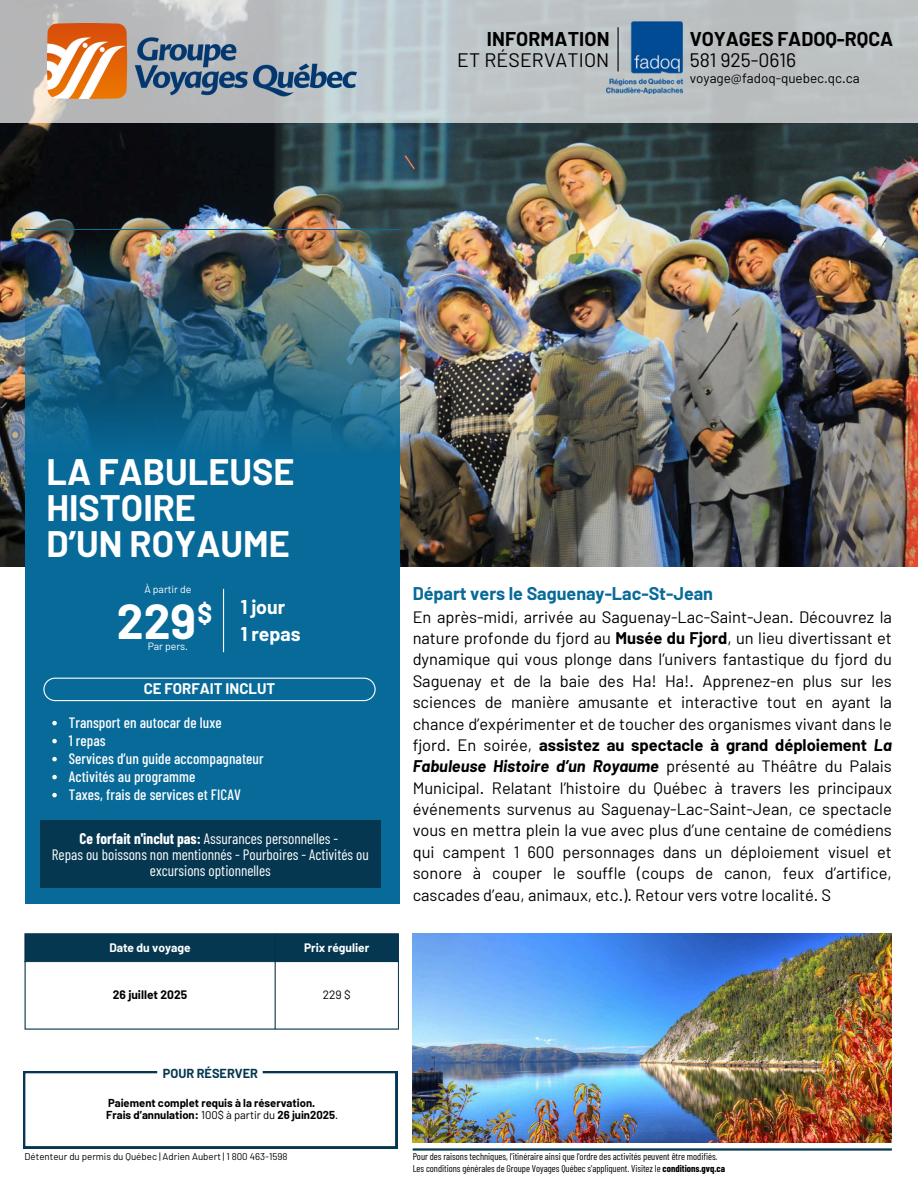
<style>
.page{position:relative;width:918px;height:1188px;background:#fff}
.page>*{position:absolute;margin:0;border:0;box-sizing:border-box;transform-origin:0 0}
.t1{font:700 48px "Barlow";color:#fff}
.t2{font:700 36px/36px "Barlow";color:#fff}
.t3{font:700 26.85px "Barlow";color:#fff}
.t4{font:19.5px/21.3px "Barlow";letter-spacing:.005em;color:#000;text-align:right}
.t5{font:700 19.5px "Barlow";color:#000}
.t6{font:700 19.5px/27px "Barlow";color:#fff}
.t7{font:700 18px "Barlow";color:#086a99}
.t8{font:16.5px/21.3px "Barlow";color:#000;text-align:justify}
.t9{font:15px/15.8px "Barlow Condensed";color:#fff;text-align:center}
.t10{font:500 15px "Barlow Condensed";letter-spacing:.005em;color:#fff}
.t11{font:700 15px "Barlow";color:#fff}
.t12{font:13.5px "Barlow";color:#000}
.t13{font:700 12.75px "Barlow";color:#053750}
.t14{font:700 12px "Barlow";color:#fff}
.t15{font:700 12px "Barlow";color:#000}
.t16{font:12px "Barlow";color:#000}
.t17{font:700 11.25px/12.1px "Barlow";color:#000}
.t18{font:10.5px "Barlow";color:#fff}
.t19{font:9.75px "Barlow Condensed";color:#000}
.t20{font:9.75px "Barlow";color:#000}
.s1{font-weight:700}
.s2{font-weight:400}
.s3{font-weight:700;font-style:italic}
</style>
<div class="page">
<img style="left:0;top:122px;width:918px;height:445px">
<img style="left:25px;top:230px;width:374px;height:674px">
<div style="left:40px;top:821px;width:341px;height:67px;background:#053750"></div>
<div style="left:26px;top:935px;width:372px;height:26px;background:#053750"></div>
<hr style="left:25px;top:934px;width:1px;height:95px;background:#053750">
<hr style="left:275px;top:934px;width:1px;height:95px;background:#053750">
<hr style="left:398px;top:934px;width:1px;height:95px;background:#053750">
<hr style="left:25px;top:934px;width:374px;height:1px;background:#053750">
<hr style="left:25px;top:961px;width:374px;height:1px;background:#053750">
<hr style="left:25px;top:1029px;width:374px;height:1px;background:#053750">
<hr style="left:413px;top:1148px;width:479px;height:3px;background:#053750">
<svg style="left:43px;top:678px;width:333px;height:23px"></svg>
<hr style="left:223px;top:589px;width:1px;height:63px;background:#fff">
<svg style="left:0;top:0;width:918px;height:122px;fill:#bcc2c3"></svg>
<img style="left:48px;top:24px;width:308px;height:74px">
<img style="left:413px;top:934px;width:479px;height:208px">
<svg style="left:23px;top:1071px;width:374px;height:77px"></svg>
<svg style="left:52px;top:721px;width:5px;height:4px"></svg>
<svg style="left:52px;top:739px;width:5px;height:4px"></svg>
<svg style="left:52px;top:757px;width:5px;height:4px"></svg>
<svg style="left:52px;top:775px;width:5px;height:4px"></svg>
<svg style="left:52px;top:793px;width:5px;height:4px"></svg>
<img style="left:606px;top:22px;width:77px;height:72px">
<p class="t4" style="left:457px;top:28px;width:154px"><span class="s1">INFORMATION<br></span>ET RÉSERVATION</p>
<p class="t5" style="left:690px;top:27px;width:205px">VOYAGES FADOQ-RQCA</p>
<p class="t4" style="left:690px;top:49px;width:108px">581 925-0616</p>
<p class="t12" style="left:690px;top:70px;width:172px">voyage@fadoq-quebec.qc.ca</p>
<p class="t2" style="left:47px;top:453px;width:249px">LA FABULEUSE<br>HISTOIRE<br>D’UN ROYAUME</p>
<p class="t18" style="left:144px;top:582px;width:49px">À partir de</p>
<h2 class="t1" style="left:117px;top:591px;width:81px">229</h2>
<p class="t3" style="left:197px;top:596px;width:16px">$</p>
<p class="t18" style="left:148px;top:639px;width:42px">Par pers.</p>
<p class="t6" style="left:241px;top:592px;width:61px">1 jour<br>1 repas</p>
<p class="t11" style="left:144px;top:679px;width:133px">CE FORFAIT INCLUT</p>
<h6 class="t10" style="left:69px;top:713px;width:154px">Transport en autocar de luxe</h6>
<h6 class="t10" style="left:69px;top:731px;width:38px">1 repas</h6>
<p class="t10" style="left:69px;top:749px;width:196px">Services d’un guide accompagnateur</p>
<p class="t10" style="left:69px;top:767px;width:128px">Activités au programme</p>
<p class="t10" style="left:69px;top:785px;width:174px">Taxes, frais de services et FICAV</p>
<h4 class="t9" style="left:52px;top:830px;width:318px"><span class="s1">Ce forfait n'inclut pas:</span> Assurances personnelles -<br>Repas ou boissons non mentionnés - Pourboires - Activités ou excursions optionnelles</h4>
<p class="t14" style="left:109px;top:940px;width:83px">Date du voyage</p>
<p class="t14" style="left:304px;top:940px;width:67px">Prix régulier</p>
<h3 class="t15" style="left:113px;top:987px;width:76px">26 juillet 2025</h3>
<p class="t16" style="left:323px;top:987px;width:30px">229 $</p>
<p class="t13" style="left:163px;top:1065px;width:97px">POUR RÉSERVER</p>
<p class="t17" style="left:106px;top:1096px;width:234px">Paiement complet requis à la réservation.<br>Frais d’annulation: <span class="s2">100$ à partir du</span> 26 juin2025<span class="s2">.</span></p>
<p class="t20" style="left:25px;top:1151px;width:264px">Détenteur du permis du Québec | Adrien Aubert | 1 800 463-1598</p>
<p class="t7" style="left:413px;top:582px;width:302px">Départ vers le Saguenay-Lac-St-Jean</p>
<p class="t8" style="left:413px;top:605px;width:481px">En après-midi, arrivée au Saguenay-Lac-Saint-Jean. Découvrez la nature profonde du fjord au <span class="s1">Musée du Fjord</span>, un lieu divertissant et dynamique qui vous plonge dans l’univers fantastique du fjord du Saguenay et de la baie des Ha! Ha!. Apprenez-en plus sur les sciences de manière amusante et interactive tout en ayant la chance d’expérimenter et de toucher des organismes vivant dans le fjord. En soirée, <span class="s1">assistez au spectacle à grand déploiement</span> <span class="s3">La Fabuleuse Histoire d’un Royaume</span> présenté au Théâtre du Palais Municipal. Relatant l’histoire du Québec à travers les principaux événements survenus au Saguenay-Lac-Saint-Jean, ce spectacle vous en mettra plein la vue avec plus d’une centaine de comédiens qui campent 1 600 personnages dans un déploiement visuel et sonore à couper le souffle (coups de canon, feux d’artifice, cascades d’eau, animaux, etc.). Retour vers votre localité. S</p>
<p class="t19" style="left:413px;top:1150px;width:306px">Pour des raisons techniques, l'itinéraire ainsi que l'ordre des activités peuvent être modifiés.</p>
<p class="t19" style="left:413px;top:1163px;width:314px">Les conditions générales de Groupe Voyages Québec s'appliquent. Visitez le <span class="s1">conditions.gvq.ca</span></p>
</div>
